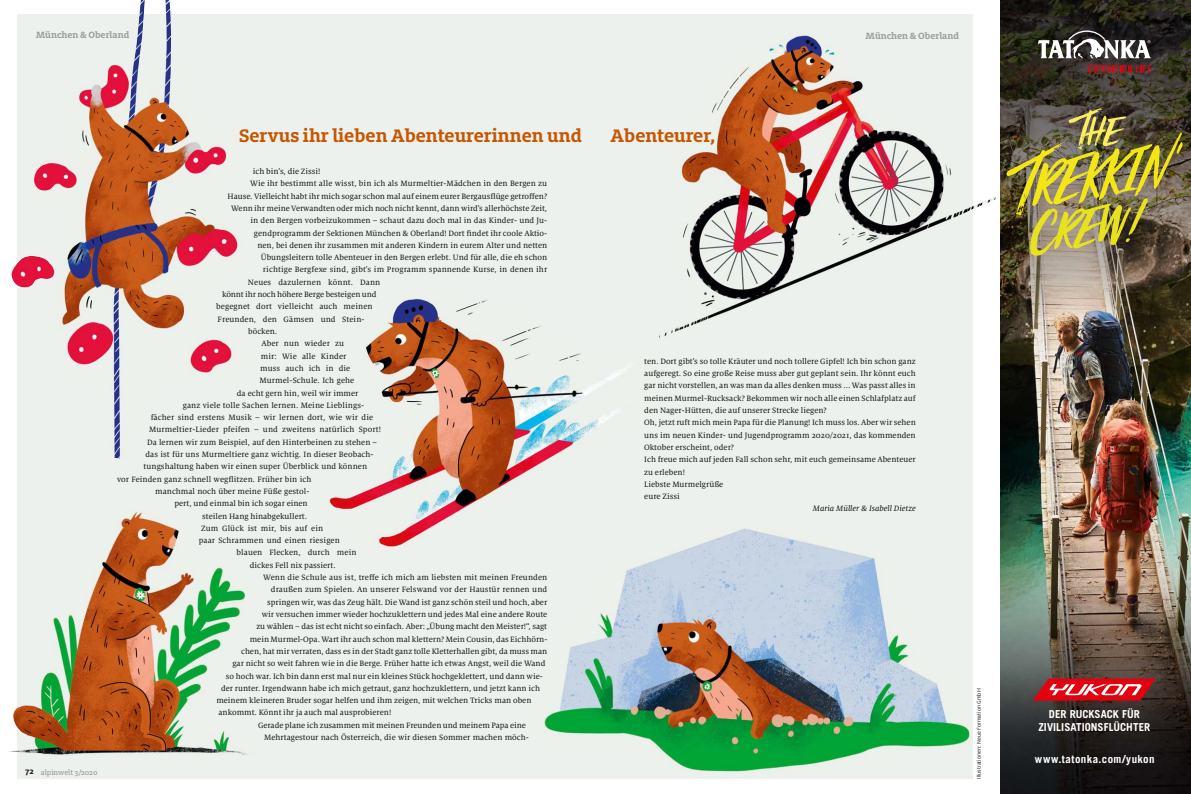
<style>
.page{position:relative;width:1191px;height:794px;background:#fff}
.page>*{position:absolute;margin:0;border:0;box-sizing:border-box;transform-origin:0 0}
.t1{font:700 20px "Milo Slab OT";color:#c75600}
.t2{font:700 11px/13.2px "Trade Gothic LT Com";letter-spacing:.005em;color:#fff;text-align:center}
.t3{font:700 11px "Trade Gothic LT Com";letter-spacing:.04em;color:#fff}
.t4{font:700 10px "Milo Slab OT";color:#9c9d9d}
.t5{font:8.5px/12.3px "Milo Serif OT Text";color:#1a1a18}
.t6{font:8.5px "Milo Serif OT Text Ita";color:#1a1a18}
.t7{font:500 8px "Milo Slab OT";color:#9c9d9d}
.t8{font:6px "Milo OT";color:#1a1a18}
</style>
<div class="page">
<div style="left:17px;top:15px;width:955px;height:764px;background:#ecf1ed"></div>
<img style="left:1000px;top:0;width:191px;height:794px">
<svg style="left:1038px;top:30px;width:113px;height:29px"></svg>
<svg style="left:1087px;top:65px;width:64px;height:8px"></svg>
<img style="left:1006px;top:107px;width:176px;height:149px">
<svg style="left:1032px;top:678px;width:123px;height:22px;background:#d0343e"></svg>
<img style="left:544px;top:528px;width:425px;height:244px">
<img style="left:11px;top:0;width:239px;height:459px">
<img style="left:328px;top:296px;width:321px;height:251px">
<img style="left:659px;top:29px;width:337px;height:314px">
<img style="left:9px;top:510px;width:238px;height:246px">
<p class="t4" style="left:36px;top:31px;width:95px">München &amp; Oberland</p>
<p class="t4" style="left:865px;top:32px;width:95px">München &amp; Oberland</p>
<p class="t7" style="left:25px;top:769px;width:74px"><sup>72</sup> alpinwelt 3/2020</p>
<h1 class="t1" style="left:239px;top:128px;width:344px">Servus ihr lieben Abenteurerinnen und</h1>
<h1 class="t1" style="left:610px;top:128px;width:107px">Abenteurer,</h1>
<p class="t5" style="left:253px;top:166px;width:69px">ich bin’s, die Zissi!</p>
<p class="t5" style="left:250px;top:178px;width:298px">Wie ihr bestimmt alle wisst, bin ich als Murmeltier-Mädchen in den Bergen zu</p>
<p class="t5" style="left:227px;top:190px;width:321px">Hause. Vielleicht habt ihr mich sogar schon mal auf einem eurer Bergausflüge getroffen?</p>
<p class="t5" style="left:231px;top:203px;width:317px">Wenn ihr meine Verwandten oder mich noch nicht kennt, dann wird’s allerhöchste Zeit,</p>
<p class="t5" style="left:250px;top:215px;width:298px">in den Bergen vorbeizukommen – schaut dazu doch mal in das Kinder- und Ju-</p>
<p class="t5" style="left:254px;top:227px;width:295px">gendprogramm der Sektionen München &amp; Oberland! Dort findet ihr coole Aktio-</p>
<p class="t5" style="left:257px;top:239px;width:291px">nen, bei denen ihr zusammen mit anderen Kindern in eurem Alter und netten</p>
<p class="t5" style="left:261px;top:252px;width:288px">Übungsleitern tolle Abenteuer in den Bergen erlebt. Und für alle, die eh schon</p>
<p class="t5" style="left:263px;top:264px;width:286px">richtige Bergfexe sind, gibt’s im Programm spannende Kurse, in denen ihr</p>
<p class="t5" style="left:248px;top:276px;width:134px">Neues dazulernen könnt. Dann</p>
<p class="t5" style="left:222px;top:289px;width:156px">könnt ihr noch höhere Berge besteigen und</p>
<p class="t5" style="left:216px;top:301px;width:158px">begegnet dort vielleicht auch meinen</p>
<p class="t5" style="left:218px;top:313px;width:148px">Freunden, den Gämsen und Stein-</p>
<p class="t5" style="left:248px;top:326px;width:31px">böcken.</p>
<p class="t5" style="left:261px;top:338px;width:84px">Aber nun wieder zu</p>
<p class="t5" style="left:261px;top:350px;width:87px">mir: Wie alle Kinder</p>
<p class="t5" style="left:260px;top:362px;width:92px">muss auch ich in die</p>
<p class="t5" style="left:259px;top:375px;width:96px">Murmel-Schule. Ich gehe</p>
<p class="t5" style="left:237px;top:387px;width:123px">da echt gern hin, weil wir immer</p>
<p class="t5" style="left:183px;top:399px;width:183px">ganz viele tolle Sachen lernen. Meine Lieblings-</p>
<p class="t5" style="left:151px;top:412px;width:224px">fächer sind erstens Musik – wir lernen dort, wie wir die</p>
<p class="t5" style="left:149px;top:424px;width:233px">Murmeltier-Lieder pfeifen – und zweitens natürlich Sport!</p>
<p class="t5" style="left:147px;top:436px;width:231px">Da lernen wir zum Beispiel, auf den Hinterbeinen zu stehen –</p>
<p class="t5" style="left:145px;top:449px;width:230px">das ist für uns Murmeltiere ganz wichtig. In dieser Beobach-</p>
<p class="t5" style="left:144px;top:461px;width:225px">tungshaltung haben wir einen super Überblick und können</p>
<p class="t5" style="left:117px;top:473px;width:196px">vor Feinden ganz schnell wegflitzen. Früher bin ich</p>
<p class="t5" style="left:155px;top:485px;width:156px">manchmal noch über meine Füße gestol-</p>
<p class="t5" style="left:174px;top:498px;width:135px">pert, und einmal bin ich sogar einen</p>
<p class="t5" style="left:202px;top:510px;width:106px">steilen Hang hinabgekullert.</p>
<p class="t5" style="left:201px;top:522px;width:124px">Zum Glück ist mir, bis auf ein</p>
<p class="t5" style="left:199px;top:535px;width:143px">paar Schrammen und einen riesigen</p>
<p class="t5" style="left:236px;top:547px;width:121px">blauen Flecken, durch mein</p>
<p class="t5" style="left:250px;top:559px;width:87px">dickes Fell nix passiert.</p>
<p class="t5" style="left:263px;top:572px;width:285px">Wenn die Schule aus ist, treffe ich mich am liebsten mit meinen Freunden</p>
<p class="t5" style="left:271px;top:584px;width:278px">draußen zum Spielen. An unserer Felswand vor der Haustür rennen und</p>
<p class="t5" style="left:267px;top:596px;width:282px">springen wir, was das Zeug hält. Die Wand ist ganz schön steil und hoch, aber</p>
<p class="t5" style="left:262px;top:608px;width:287px">wir versuchen immer wieder hochzuklettern und jedes Mal eine andere Route</p>
<p class="t5" style="left:256px;top:621px;width:292px">zu wählen – das ist echt nicht so einfach. Aber: „Übung macht den Meister!“, sagt</p>
<p class="t5" style="left:250px;top:633px;width:299px">mein Murmel-Opa. Wart ihr auch schon mal klettern? Mein Cousin, das Eichhörn-</p>
<p class="t5" style="left:241px;top:645px;width:308px">chen, hat mir verraten, dass es in der Stadt ganz tolle Kletterhallen gibt, da muss man</p>
<p class="t5" style="left:232px;top:658px;width:314px">gar nicht so weit fahren wie in die Berge. Früher hatte ich etwas Angst, weil die Wand</p>
<p class="t5" style="left:226px;top:670px;width:318px">so hoch war. Ich bin dann erst mal nur ein kleines Stück hochgeklettert, und dann wie-</p>
<p class="t5" style="left:221px;top:682px;width:320px">der runter. Irgendwann habe ich mich getraut, ganz hochzuklettern, und jetzt kann ich</p>
<p class="t5" style="left:216px;top:695px;width:316px">meinem kleineren Bruder sogar helfen und ihm zeigen, mit welchen Tricks man oben</p>
<p class="t5" style="left:218px;top:707px;width:174px">ankommt. Könnt ihr ja auch mal ausprobieren!</p>
<p class="t5" style="left:258px;top:719px;width:269px">Gerade plane ich zusammen mit meinen Freunden und meinem Papa eine</p>
<p class="t5" style="left:264px;top:731px;width:266px">Mehrtagestour nach Österreich, die wir diesen Sommer machen möch-</p>
<p class="t5" style="left:644px;top:355px;width:273px">ten. Dort gibt’s so tolle Kräuter und noch tollere Gipfel! Ich bin schon ganz aufgeregt. So eine große Reise muss aber gut geplant sein. Ihr könnt euch gar nicht vorstellen, an was man da alles denken muss ... Was passt alles in meinen Murmel-Rucksack? Bekommen wir noch alle einen Schlafplatz auf den Nager-Hütten, die auf unserer Strecke liegen?<br>Oh, jetzt ruft mich mein Papa für die Planung! Ich muss los. Aber wir sehen uns im neuen Kinder- und Jugendprogramm 2020/2021, das kommenden Oktober erscheint, oder?<br>Ich freue mich auf jeden Fall schon sehr, mit euch gemeinsame Abenteuer zu erleben!<br>Liebste Murmelgrüße<br>eure Zissi</p>
<p class="t6" style="left:813px;top:505px;width:104px">Maria Müller &amp; Isabell Dietze</p>
<p class="t8" style="left:976px;top:779px;width:92px;rotate:-90deg">Illustrationen: Neue Formation GmbH</p>
<p class="t2" style="left:1038px;top:707px;width:113px">DER RUCKSACK FÜR<br>ZIVILISATIONSFLÜCHTER</p>
<p class="t3" style="left:1035px;top:752px;width:121px">www.tatonka.com/yukon</p>
</div>
